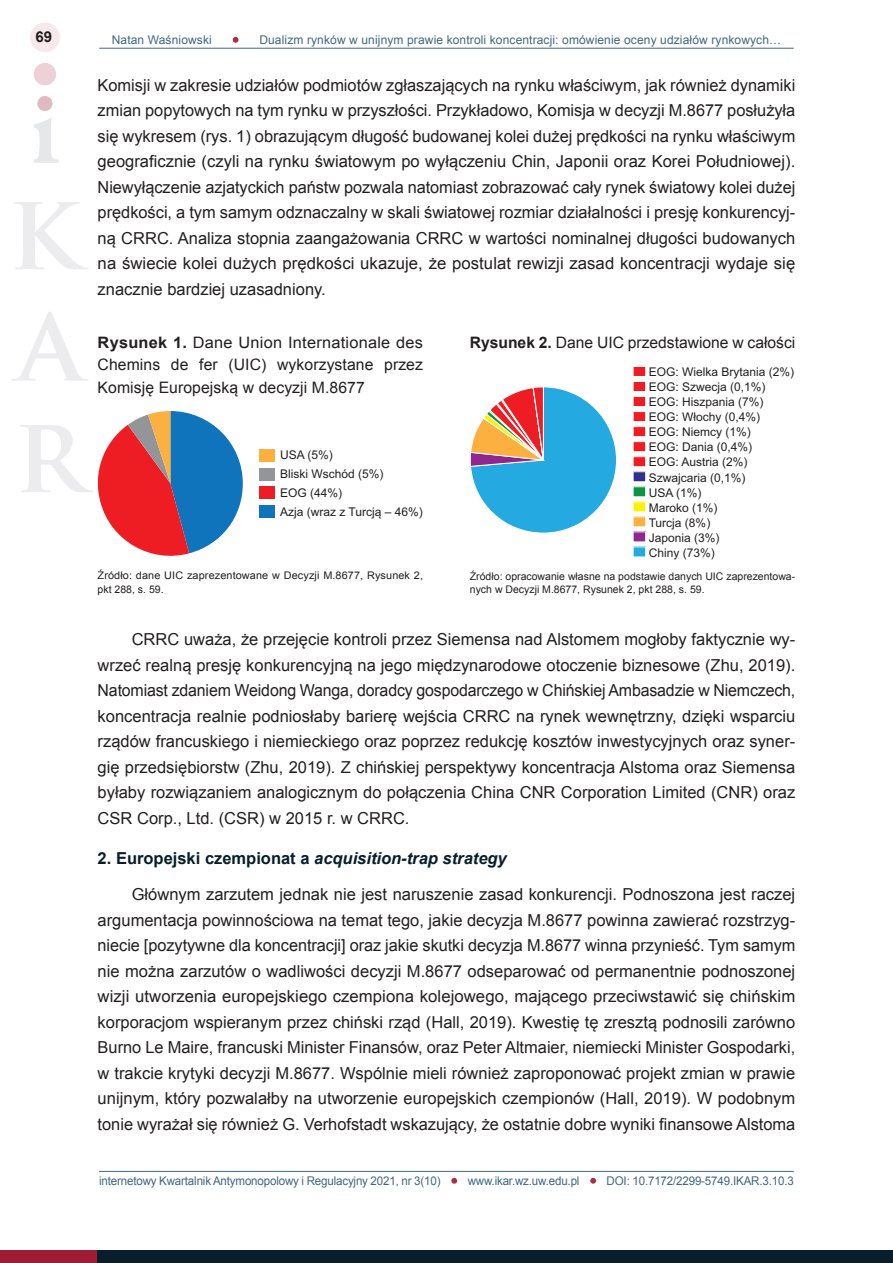
<style>
.page{position:relative;width:893px;height:1263px;background:#fff}
.page>*{position:absolute;margin:0;border:0;box-sizing:border-box;transform-origin:0 0}
.t1{font:16.5px/25.5px "Arial";color:#231f20;text-align:justify}
.t2{font:15.75px/22.5px "Arial";letter-spacing:.005em;color:#231f20;text-align:justify;scale:1.04 1}
.t3{font:15.75px "Arial";letter-spacing:.005em;color:#231f20}
.t4{font:700 15px "Arial";color:#231f20}
.t5{font:12px/15px "Arial";color:#231f20}
.t6{font:12px "Arial";letter-spacing:-.015em;color:#42687d;scale:.96 1}
.t7{font:12px "Arial";letter-spacing:.01em;color:#42687d}
.t8{font:10.5px/13.5px "Arial";color:#231f20}
.t9{font:10.5px/13.5px "Arial";color:#231f20;scale:1.04 1}
.s1{font-weight:700}
.s2{font-weight:700;color:#081f2b}
.s3{font-weight:700;font-style:italic;color:#081f2b}
</style>
<div class="page">
<svg style="left:34px;top:97px;width:24px;height:66px"></svg>
<div style="left:38px;top:96px;width:14px;height:15px;background:#e1bac1;border-radius:50%"></div>
<div style="left:34px;top:63px;width:22px;height:22px;background:#ecd1d7;border-radius:50%"></div>
<div style="left:30px;top:23px;width:30px;height:29px;background:#f7e9eb;border-radius:50%"></div>
<svg style="left:14px;top:202px;width:75px;height:67px"></svg>
<svg style="left:12px;top:311px;width:76px;height:70px"></svg>
<div style="left:0;top:1251px;width:301px;height:12px;background:#9f1c33"></div>
<div style="left:98px;top:1251px;width:794px;height:12px;background:#081f2b"></div>
<hr style="left:99px;top:48px;width:694px;height:1px;background:#42687d">
<svg style="left:233px;top:37px;width:5px;height:6px"></svg>
<hr style="left:99px;top:1171px;width:694px;height:1px;background:#42687d">
<svg style="left:451px;top:1178px;width:6px;height:6px"></svg>
<svg style="left:590px;top:1178px;width:6px;height:6px"></svg>
<div style="left:259px;top:506px;width:16px;height:12px;background:#1074bc"></div>
<div style="left:259px;top:487px;width:16px;height:12px;background:#ee1d23"></div>
<div style="left:259px;top:468px;width:16px;height:12px;background:#939598"></div>
<div style="left:259px;top:449px;width:16px;height:12px;background:#fbb03f"></div>
<svg style="left:20px;top:411px;width:223px;height:145px"></svg>
<div style="left:633px;top:547px;width:12px;height:10px;background:#24aae1"></div>
<div style="left:633px;top:532px;width:12px;height:10px;background:#90268f"></div>
<div style="left:633px;top:517px;width:12px;height:10px;background:#fbb03f"></div>
<div style="left:633px;top:502px;width:12px;height:10px;background:#fff101"></div>
<div style="left:633px;top:487px;width:12px;height:10px;background:#0d9344"></div>
<div style="left:633px;top:472px;width:12px;height:10px;background:#2e3092"></div>
<div style="left:633px;top:472px;width:12px;height:10px;border:1px solid #fff"></div>
<div style="left:633px;top:457px;width:12px;height:10px;background:#ee1d23"></div>
<div style="left:633px;top:457px;width:12px;height:10px;border:1px solid #fff"></div>
<div style="left:633px;top:442px;width:12px;height:10px;background:#ee1d23"></div>
<div style="left:633px;top:442px;width:12px;height:10px;border:1px solid #fff"></div>
<div style="left:633px;top:427px;width:12px;height:10px;background:#ee1d23"></div>
<div style="left:633px;top:427px;width:12px;height:10px;border:1px solid #fff"></div>
<div style="left:633px;top:412px;width:12px;height:10px;background:#ee1d23"></div>
<div style="left:633px;top:412px;width:12px;height:10px;border:1px solid #fff"></div>
<div style="left:633px;top:397px;width:12px;height:10px;background:#ee1d23"></div>
<div style="left:633px;top:397px;width:12px;height:10px;border:1px solid #fff"></div>
<div style="left:633px;top:382px;width:12px;height:10px;background:#ee1d23"></div>
<div style="left:633px;top:381px;width:12px;height:11px;border:1px solid #fff"></div>
<div style="left:633px;top:366px;width:12px;height:10px;background:#ee1d23"></div>
<div style="left:633px;top:366px;width:12px;height:11px;border:1px solid #fff"></div>
<svg style="left:470px;top:387px;width:146px;height:146px"></svg>
<p class="t4" style="left:36px;top:29px;width:18px">69</p>
<p class="t7" style="left:112px;top:33px;width:102px">Natan Waśniowski</p>
<p class="t7" style="left:259px;top:33px;width:523px">Dualizm rynków w unijnym prawie kontroli koncentracji: omówienie oceny udziałów rynkowych…</p>
<p class="t1" style="left:98px;top:72px;width:699px">Komisji w zakresie udziałów podmiotów zgłaszających na rynku właściwym, jak również dynamiki zmian popytowych na tym rynku w przyszłości. Przykładowo, Komisja w decyzji M.8677 posłużyła się wykresem (rys. 1) obrazującym długość budowanej kolei dużej prędkości na rynku właściwym geograficznie (czyli na rynku światowym po wyłączeniu Chin, Japonii oraz Korei Południowej).<br>Niewyłączenie azjatyckich państw pozwala natomiast zobrazować cały rynek światowy kolei dużej prędkości, a tym samym odznaczalny w skali światowej rozmiar działalności i presję konkurencyj&shy;ną CRRC. Analiza stopnia zaangażowania CRRC w wartości nominalnej długości budowanych na świecie kolei dużych prędkości ukazuje, że postulat rewizji zasad koncentracji wydaje się znacznie bardziej uzasadniony.</p>
<p class="t2" style="left:98px;top:331px;width:314px"><span class="s1">Rysunek 1.</span> Dane Union Internationale des Chemins de fer (UIC) wykorzystane przez Komisję Europejską w decyzji M.8677</p>
<p class="t3" style="left:470px;top:334px;width:327px"><span class="s1">Rysunek 2.</span> Dane UIC przedstawione w całości</p>
<p class="t5" style="left:648px;top:365px;width:147px">EOG: Wielka Brytania (2%)<br>EOG: Szwecja (0,1%)<br>EOG: Hiszpania (7%)<br>EOG: Włochy (0,4%)<br>EOG: Niemcy (1%)<br>EOG: Dania (0,4%)<br>EOG: Austria (2%)<br>Szwajcaria (0,1%)<br>USA (1%)<br>Maroko (1%)<br>Turcja (8%)<br>Japonia (3%)<br>Chiny (73%)</p>
<p class="t8" style="left:470px;top:569px;width:327px">Źródło: opracowanie własne na podstawie danych UIC zaprezentowa&shy;nych w Decyzji M.8677, Rysunek 2, pkt 288, s. 59.</p>
<p class="t1" style="left:98px;top:627px;width:699px;text-indent:34px">CRRC uważa, że przejęcie kontroli przez Siemensa nad Alstomem mogłoby faktycznie wy&shy;wrzeć realną presję konkurencyjną na jego międzynarodowe otoczenie biznesowe (Zhu, 2019).<br>Natomiast zdaniem Weidong Wanga, doradcy gospodarczego w Chińskiej Ambasadzie w Niemczech, koncentracja realnie podniosłaby barierę wejścia CRRC na rynek wewnętrzny, dzięki wsparciu rządów francuskiego i niemieckiego oraz poprzez redukcję kosztów inwestycyjnych oraz syner&shy;gię przedsiębiorstw (Zhu, 2019). Z chińskiej perspektywy koncentracja Alstoma oraz Siemensa byłaby rozwiązaniem analogicznym do połączenia China CNR Corporation Limited (CNR) oraz CSR Corp., Ltd. (CSR) w 2015 r. w CRRC.</p>
<p class="t1" style="left:132px;top:840px;width:665px;line-height:36.2px;text-indent:-34px"><span class="s2">2. Europejski czempionat a</span> <span class="s3">acquisition- trap strategy<br></span>Głównym zarzutem jednak nie jest naruszenie zasad konkurencji. Podnoszona jest raczej</p>
<p class="t1" style="left:98px;top:907px;width:699px">argumentacja powinnościowa na temat tego, jakie decyzja M.8677 powinna zawierać rozstrzyg&shy;niecie [pozytywne dla koncentracji] oraz jakie skutki decyzja M.8677 winna przynieść. Tym samym nie można zarzutów o wadliwości decyzji M.8677 odseparować od permanentnie podnoszonej wizji utworzenia europejskiego czempiona kolejowego, mającego przeciwstawić się chińskim korporacjom wspieranym przez chiński rząd (Hall, 2019). Kwestię tę zresztą podnosili zarówno Burno Le Maire, francuski Minister Finansów, oraz Peter Altmaier, niemiecki Minister Gospodarki, w trakcie krytyki decyzji M.8677. Wspólnie mieli również zaproponować projekt zmian w prawie unijnym, który pozwalałby na utworzenie europejskich czempionów (Hall, 2019). W podobnym tonie wyrażał się również G. Verhofstadt wskazujący, że ostatnie dobre wyniki finansowe Alstoma</p>
<p class="t5" style="left:280px;top:445px;width:144px;line-height:18.9px">USA (5%)<br>Bliski Wschód (5%)<br>EOG (44%)<br>Azja (wraz z Turcją – 46%)</p>
<p class="t9" style="left:98px;top:569px;width:314px">Źródło: dane UIC zaprezentowane w Decyzji M.8677, Rysunek 2, pkt 288, s. 59.</p>
<p class="t6" style="left:99px;top:1174px;width:357px">internetowy Kwartalnik Antymonopolowy i Regulacyjny 2021, nr 3(10)</p>
<p class="t6" style="left:467px;top:1174px;width:118px">www.ikar.wz.uw.edu.pl</p>
<p class="t6" style="left:606px;top:1174px;width:196px">DOI: 10.7172/2299-5749.IKAR.3.10.3</p>
</div>
